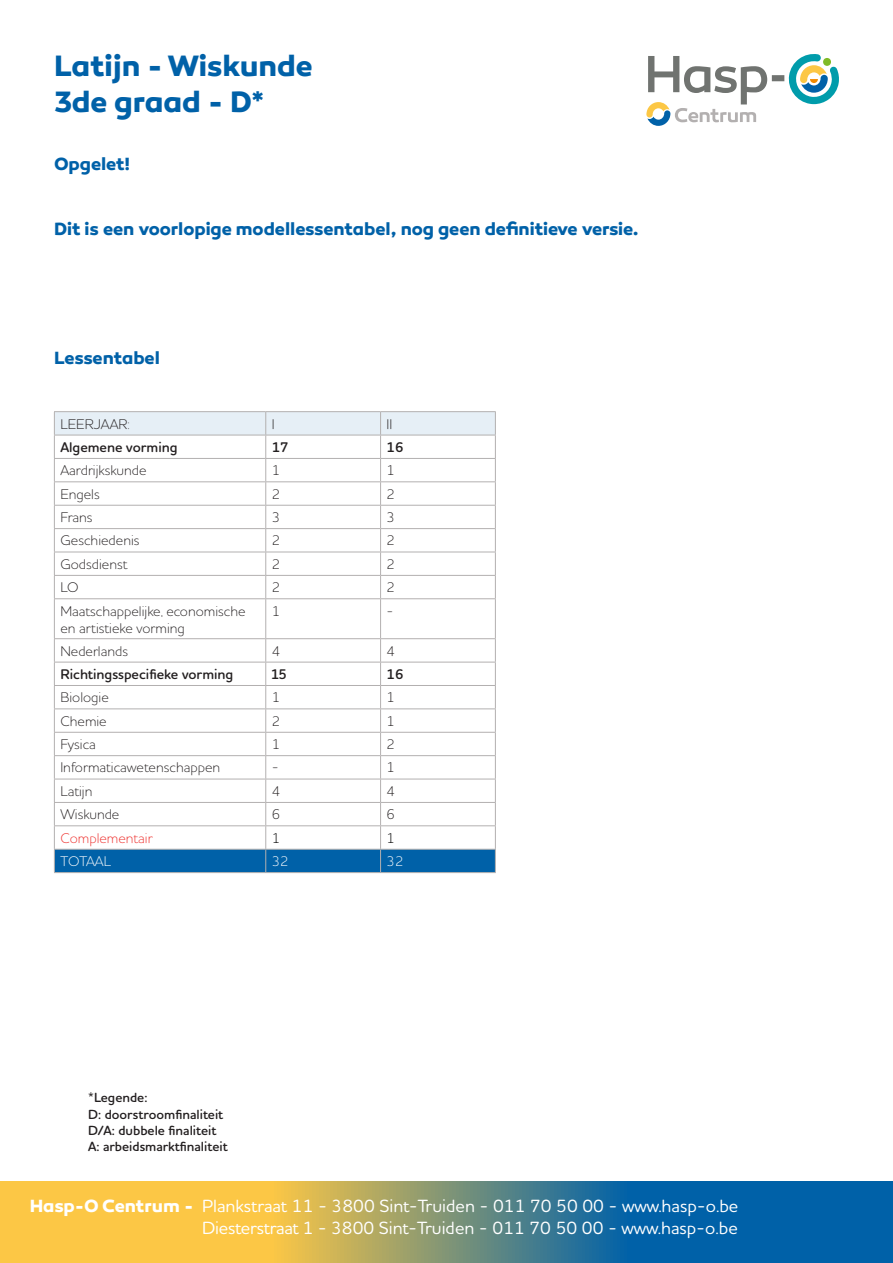
<style>
.page{position:relative;width:893px;height:1263px;background:#fff}
.page>*{position:absolute;margin:0;border:0;box-sizing:border-box;transform-origin:0 0}
.t1{font:700 30px "Canaro";letter-spacing:-.005em;color:#0061a8}
.t2{font:500 18px "Houschka Rounded";color:#fff}
.t3{font:700 18px "Canaro";letter-spacing:-.005em;color:#0061a8}
.t4{font:300 14.25px/17.1px "Houschka Rounded";color:#231f20}
.t5{font:600 14.25px "Houschka Rounded";color:#231f20}
.t6{font:300 14.25px "Houschka Rounded";color:#ee2e2b}
.t7{font:300 14.25px "Houschka Rounded";color:#fff}
.t8{font:300 14.25px "Houschka Rounded";color:#000001}
.t9{font:600 13.5px "Houschka Rounded";color:#231f20}
.s1{font-family:"Canaro";font-weight:700}
</style>
<div class="page">
<hr style="left:54px;top:411px;width:212px;height:1px;background:#b3b0b0">
<hr style="left:266px;top:411px;width:115px;height:1px;background:#b3b0b0">
<hr style="left:381px;top:411px;width:115px;height:1px;background:#b3b0b0">
<svg style="left:54px;top:412px;width:442px;height:186px"></svg>
<hr style="left:54px;top:598px;width:212px;height:1px;background:#b3b0b0">
<hr style="left:54px;top:599px;width:1px;height:39px;background:#b3b0b0">
<hr style="left:266px;top:598px;width:115px;height:1px;background:#b3b0b0">
<hr style="left:265px;top:599px;width:1px;height:39px;background:#b3b0b0">
<hr style="left:381px;top:598px;width:115px;height:1px;background:#b3b0b0">
<hr style="left:380px;top:599px;width:1px;height:39px;background:#b3b0b0">
<hr style="left:495px;top:599px;width:1px;height:39px;background:#b3b0b0">
<hr style="left:54px;top:638px;width:212px;height:1px;background:#b3b0b0">
<hr style="left:266px;top:638px;width:115px;height:1px;background:#b3b0b0">
<hr style="left:381px;top:638px;width:115px;height:1px;background:#b3b0b0">
<svg style="left:54px;top:639px;width:442px;height:233px"></svg>
<hr style="left:54px;top:872px;width:212px;height:1px;background:#b3b0b0">
<hr style="left:266px;top:872px;width:115px;height:1px;background:#b3b0b0">
<hr style="left:381px;top:872px;width:115px;height:1px;background:#b3b0b0">
<svg style="left:646px;top:54px;width:193px;height:72px"></svg>
<svg style="left:0;top:1181px;width:893px;height:82px;background:#7f9476"></svg>
<p class="t1" style="left:54px;top:48px;width:260px">Latijn - Wiskunde</p>
<p class="t1" style="left:54px;top:84px;width:211px">3de graad - D*</p>
<p class="t3" style="left:54px;top:153px;width:77px">Opgelet!</p>
<p class="t3" style="left:54px;top:217px;width:586px">Dit is een voorlopige modellessentabel, nog geen definitieve versie.</p>
<p class="t3" style="left:54px;top:347px;width:107px">Lessentabel</p>
<p class="t4" style="left:60px;top:415px;width:71px">LEERJAAR:</p>
<p class="t4" style="left:272px;top:415px;width:4px">I</p>
<p class="t4" style="left:387px;top:415px;width:7px">II</p>
<p class="t5" style="left:60px;top:438px;width:119px">Algemene vorming</p>
<p class="t5" style="left:272px;top:438px;width:19px">17</p>
<p class="t5" style="left:387px;top:438px;width:19px">16</p>
<p class="t4" style="left:60px;top:461px;width:88px">Aardrijkskunde</p>
<p class="t4" style="left:272px;top:461px;width:10px">1</p>
<p class="t4" style="left:387px;top:461px;width:10px">1</p>
<p class="t4" style="left:60px;top:485px;width:41px">Engels</p>
<p class="t4" style="left:272px;top:485px;width:10px">2</p>
<p class="t4" style="left:387px;top:485px;width:10px">2</p>
<p class="t4" style="left:60px;top:508px;width:34px">Frans</p>
<p class="t4" style="left:272px;top:508px;width:10px">3</p>
<p class="t4" style="left:387px;top:508px;width:10px">3</p>
<p class="t4" style="left:60px;top:531px;width:81px">Geschiedenis</p>
<p class="t4" style="left:272px;top:531px;width:10px">2</p>
<p class="t4" style="left:387px;top:531px;width:10px">2</p>
<p class="t4" style="left:60px;top:555px;width:69px">Godsdienst</p>
<p class="t4" style="left:272px;top:555px;width:10px">2</p>
<p class="t4" style="left:387px;top:555px;width:10px">2</p>
<p class="t4" style="left:60px;top:578px;width:20px">LO</p>
<p class="t4" style="left:272px;top:578px;width:10px">2</p>
<p class="t4" style="left:387px;top:578px;width:10px">2</p>
<p class="t4" style="left:60px;top:602px;width:187px">Maatschappelijke, economische en artistieke vorming</p>
<p class="t4" style="left:272px;top:602px;width:10px">1</p>
<p class="t4" style="left:387px;top:602px;width:8px">-</p>
<p class="t4" style="left:60px;top:642px;width:69px">Nederlands</p>
<p class="t4" style="left:272px;top:642px;width:10px">4</p>
<p class="t4" style="left:387px;top:642px;width:10px">4</p>
<p class="t5" style="left:60px;top:665px;width:175px">Richtingsspecifieke vorming</p>
<p class="t5" style="left:272px;top:665px;width:16px">15</p>
<p class="t5" style="left:387px;top:665px;width:19px">16</p>
<p class="t4" style="left:60px;top:688px;width:50px">Biologie</p>
<p class="t4" style="left:272px;top:688px;width:10px">1</p>
<p class="t4" style="left:387px;top:688px;width:10px">1</p>
<p class="t4" style="left:60px;top:712px;width:48px">Chemie</p>
<p class="t4" style="left:272px;top:712px;width:10px">2</p>
<p class="t4" style="left:387px;top:712px;width:10px">1</p>
<p class="t4" style="left:60px;top:735px;width:37px">Fysica</p>
<p class="t4" style="left:272px;top:735px;width:10px">1</p>
<p class="t4" style="left:387px;top:735px;width:10px">2</p>
<p class="t4" style="left:60px;top:758px;width:161px">Informaticawetenschappen</p>
<p class="t4" style="left:272px;top:758px;width:8px">-</p>
<p class="t4" style="left:387px;top:758px;width:10px">1</p>
<p class="t4" style="left:60px;top:782px;width:34px">Latijn</p>
<p class="t4" style="left:272px;top:782px;width:10px">4</p>
<p class="t4" style="left:387px;top:782px;width:10px">4</p>
<p class="t4" style="left:60px;top:805px;width:61px">Wiskunde</p>
<p class="t4" style="left:272px;top:805px;width:10px">6</p>
<p class="t4" style="left:387px;top:805px;width:10px">6</p>
<p class="t6" style="left:60px;top:828px;width:94px">Complementair</p>
<p class="t8" style="left:272px;top:828px;width:10px">1</p>
<p class="t8" style="left:387px;top:828px;width:10px">1</p>
<p class="t7" style="left:60px;top:852px;width:52px">TOTAAL</p>
<p class="t7" style="left:272px;top:852px;width:19px">32</p>
<p class="t7" style="left:387px;top:852px;width:19px">32</p>
<p class="t9" style="left:88px;top:1089px;width:61px">*Legende:</p>
<p class="t9" style="left:88px;top:1105px;width:137px">D: doorstroomfinaliteit</p>
<p class="t9" style="left:88px;top:1121px;width:130px">D/A: dubbele finaliteit</p>
<p class="t9" style="left:88px;top:1138px;width:141px">A: arbeidsmarktfinaliteit</p>
<p class="t2" style="left:30px;top:1194px;width:710px"><span class="s1">Hasp-O Centrum -</span> Plankstraat 11 - 3800 Sint-Truiden - 011 70 50 00 - www.hasp-o.be</p>
<p class="t2" style="left:202px;top:1216px;width:537px">Diesterstraat 1 - 3800 Sint-Truiden - 011 70 50 00 - www.hasp-o.be</p>
</div>
